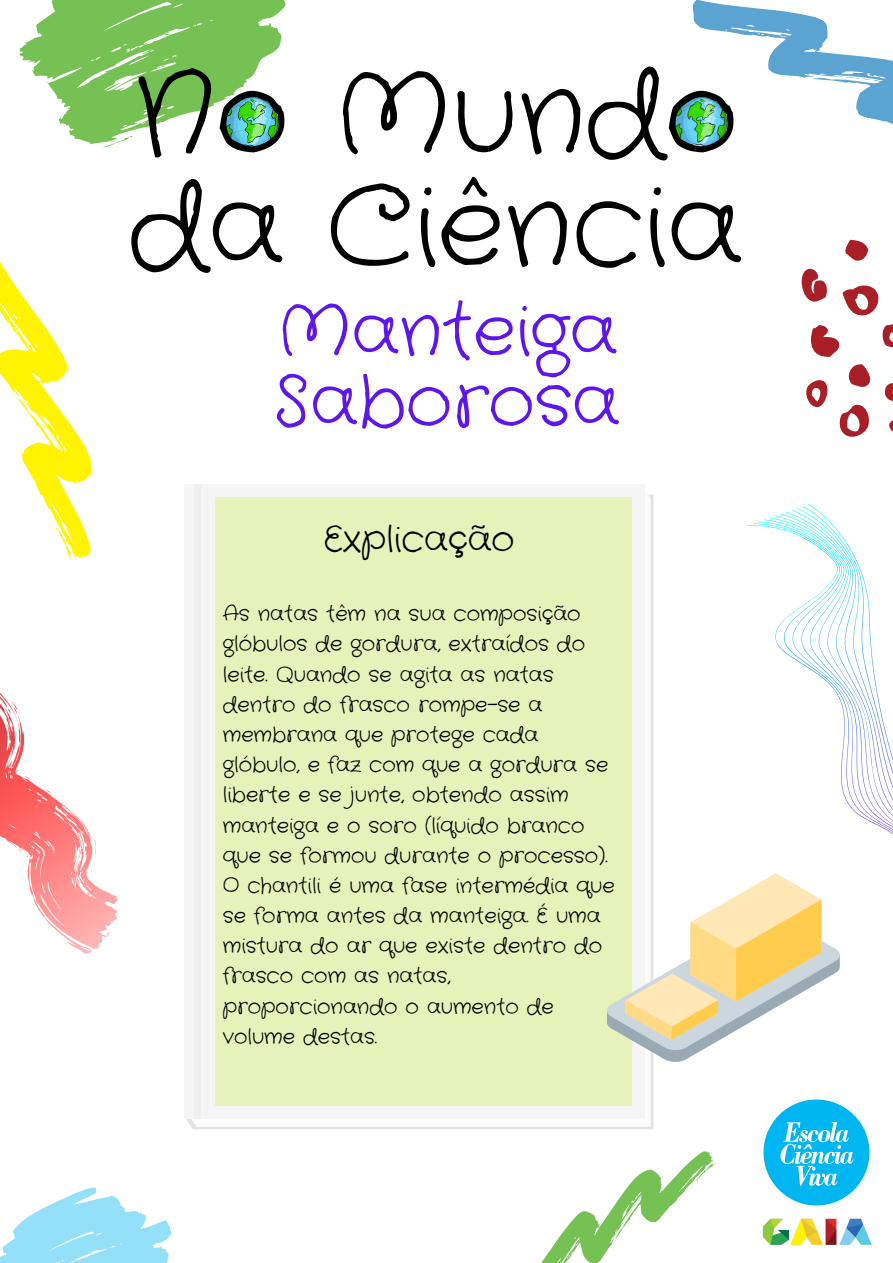
<style>
.page{position:relative;width:893px;height:1263px;background:#fff}
.page>*{position:absolute;margin:0;border:0;box-sizing:border-box;transform-origin:0 0}
.t1{font:113.77px/112.4px "Crafty Girls";color:#000}
.t2{font:72px/70.9px "Crafty Girls";color:#5e17eb}
.t3{font:36px "Crafty Girls";color:#000}
.t4{font:21px/30.2px "Crafty Girls";color:#000}
</style>
<div class="page">
<svg style="left:0;top:261px;width:92px;height:299px"></svg>
<svg style="left:19px;top:0;width:267px;height:150px;fill:#76c153"></svg>
<svg style="left:103px;top:134px;width:31px;height:16px"></svg>
<svg style="left:845px;top:240px;width:23px;height:21px"></svg>
<svg style="left:801px;top:268px;width:92px;height:169px"></svg>
<svg style="left:0;top:1187px;width:172px;height:76px"></svg>
<svg style="left:512px;top:1129px;width:203px;height:134px"></svg>
<svg style="left:692px;top:0;width:201px;height:124px"></svg>
<svg style="left:0;top:693px;width:118px;height:261px"></svg>
<img style="left:674px;top:88px;width:62px;height:61px">
<img style="left:762px;top:1097px;width:109px;height:110px">
<img style="left:762px;top:1218px;width:109px;height:27px">
<svg style="left:747px;top:504px;width:146px;height:331px"></svg>
<div style="left:185px;top:484px;width:460px;height:635px;background:#f5f5f5"></div>
<div style="left:216px;top:497px;width:415px;height:608px;background:#e7f2bb"></div>
<div style="left:194px;top:484px;width:6px;height:635px;background:#efefef"></div>
<svg style="left:607px;top:873px;width:233px;height:190px"></svg>
<h1 class="t1" style="left:128px;top:62px;width:615px">No Mundo da Ciência</h1>
<h2 class="t2" style="left:274px;top:298px;width:347px">Manteiga<br>Saborosa</h2>
<h3 class="t3" style="left:323px;top:515px;width:193px">Explicação</h3>
<p class="t4" style="left:223px;top:599px;width:393px">As natas têm na sua composição glóbulos de gordura, extraídos do leite. Quando se agita as natas dentro do frasco rompe-se a membrana que protege cada glóbulo, e faz com que a gordura se liberte e se junte, obtendo assim manteiga e o soro (líquido branco que se formou durante o processo).<br>O chantili é uma fase intermédia que se forma antes da manteiga. É uma mistura do ar que existe dentro do frasco com as natas, proporcionando o aumento de volume destas.</p>
</div>
